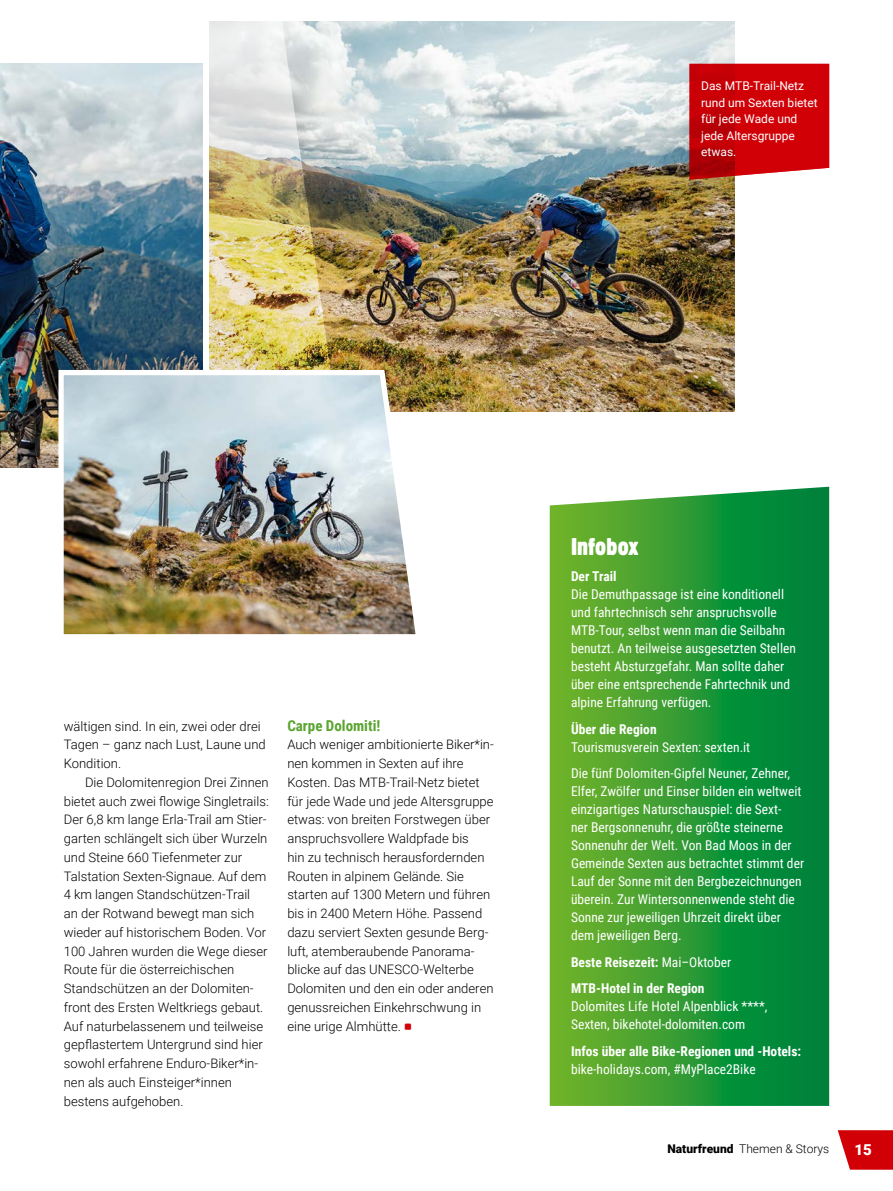
<style>
.page{position:relative;width:893px;height:1191px;background:#fff}
.page>*{position:absolute;margin:0;border:0;box-sizing:border-box;transform-origin:0 0}
.Kasten_Headline_16{font:condensed 24px "Block BE";letter-spacing:.01em;color:#fff}
.Zwiti_Cond__10{font:700 15px "Roboto Condensed";color:#5aa42f}
.t1{font:900 15px "Roboto";color:#fff}
.Kastentext_Ro_9_12{font:13.5px/18px "Roboto Condensed";color:#fff}
.Kastentext_Ro_9_12-2{font:700 13.5px/18px "Roboto Condensed";color:#fff}
.Copy_8_7{font:300 13.05px/18.8px "Roboto";color:#000}
.Copy_Absatz_8_7{font:300 13.05px/18.8px "Roboto";color:#000}
.Bildtext_Ro{font:12px/16.5px "Roboto";color:#fff}
.t2{font:300 12px "Roboto";color:#000}
.s1{font-family:"Block BE Extra Cn";font-weight:400;font-size:22.5px;color:#d10007}
.s2{font-weight:400}
.s3{font-weight:900}
</style>
<div class="page">
<svg style="left:838px;top:1130px;width:55px;height:39px;background:#d61b22"></svg>
<img style="left:350px;top:21px;width:384px;height:390px">
<img style="left:145px;top:21px;width:205px;height:346px">
<img style="left:0;top:64px;width:203px;height:404px">
<svg style="left:550px;top:487px;width:279px;height:619px;background:#309b36"></svg>
<img style="left:56px;top:367px;width:369px;height:268px">
<svg style="left:689px;top:64px;width:140px;height:116px;background:#cb0e13"></svg>
<p class="Bildtext_Ro" style="left:701px;top:77px;width:118px">Das MTB-Trail-Netz rund um Sexten bietet für jede Wade und jede Altersgruppe etwas.</p>
<p class="Copy_8_7" style="left:64px;top:716px;width:204px">wältigen sind. In ein, zwei oder drei<br>Tagen – ganz nach Lust, Laune und<br>Kondition.</p>
<p class="Copy_Absatz_8_7" style="left:64px;top:772px;width:207px;text-indent:21px">Die Dolomitenregion Drei Zinnen bietet auch zwei flowige Singletrails:<br>Der 6,8 km lange Erla-Trail am Stier&shy;garten schlängelt sich über Wurzeln und Steine 660 Tiefenmeter zur Talstation Sexten-Signaue. Auf dem 4 km langen Standschützen-Trail<br>an der Rotwand bewegt man sich wieder auf historischem Boden. Vor 100 Jahren wurden die Wege dieser Route für die österreichischen Standschützen an der Dolomiten&shy;front des Ersten Weltkriegs gebaut.<br>Auf naturbelassenem und teilweise gepflastertem Untergrund sind hier sowohl erfahrene Enduro-Biker*in&shy;nen als auch Einsteiger*innen bestens aufgehoben.</p>
<p class="Zwiti_Cond__10" style="left:287px;top:714px;width:95px">Carpe Dolomiti!</p>
<p class="Copy_8_7" style="left:287px;top:735px;width:208px">Auch weniger ambitionierte Biker*in&shy;nen kommen in Sexten auf ihre Kosten. Das MTB-Trail-Netz bietet für jede Wade und jede Altersgruppe etwas: von breiten Forstwegen über anspruchsvollere Waldpfade bis<br>hin zu technisch herausfordernden Routen in alpinem Gelände. Sie starten auf 1300 Metern und führen bis in 2400 Metern Höhe. Passend dazu serviert Sexten gesunde Berg&shy;luft, atemberaubende Panorama&shy;blicke auf das UNESCO-Welterbe Dolomiten und den ein oder anderen genussreichen Einkehrschwung in eine urige Almhütte. <span class="s1">•</span></p>
<p class="Kasten_Headline_16" style="left:571px;top:532px;width:69px">Infobox</p>
<p class="Kastentext_Ro_9_12-2" style="left:571px;top:567px;width:47px">Der Trail</p>
<p class="Kastentext_Ro_9_12" style="left:571px;top:585px;width:226px">Die Demuthpassage ist eine konditionell und fahrtechnisch sehr anspruchsvolle MTB-Tour, selbst wenn man die Seilbahn benutzt. An teilweise ausgesetzten Stellen besteht Absturzgefahr. Man sollte daher über eine entsprechende Fahrtechnik und alpine Erfahrung verfügen.</p>
<p class="Kastentext_Ro_9_12-2" style="left:571px;top:719px;width:87px">Über die Region</p>
<p class="Kastentext_Ro_9_12" style="left:571px;top:737px;width:181px">Tourismusverein Sexten: sexten.it</p>
<p class="Kastentext_Ro_9_12" style="left:571px;top:764px;width:235px">Die fünf Dolomiten-Gipfel Neuner, Zehner, Elfer, Zwölfer und Einser bilden ein weltweit einzigartiges Naturschauspiel: die Sext-<br>ner Bergsonnenuhr, die größte steinerne Sonnenuhr der Welt. Von Bad Moos in der Gemeinde Sexten aus betrachtet stimmt der Lauf der Sonne mit den Bergbezeichnungen überein. Zur Wintersonnenwende steht die Sonne zur jeweiligen Uhrzeit direkt über dem jeweiligen Berg.</p>
<p class="Kastentext_Ro_9_12-2" style="left:571px;top:952px;width:162px">Beste Reisezeit: <span class="s2">Mai–Oktober</span></p>
<p class="Kastentext_Ro_9_12-2" style="left:571px;top:979px;width:135px">MTB-Hotel in der Region</p>
<p class="Kastentext_Ro_9_12" style="left:571px;top:997px;width:198px">Dolomites Life Hotel Alpenblick ****,<br>Sexten, bikehotel-dolomiten.com</p>
<p class="Kastentext_Ro_9_12-2" style="left:571px;top:1041px;width:232px">Infos über alle Bike-Regionen und -Hotels: <span class="s2">bike-holidays.com, #MyPlace2Bike</span></p>
<p class="t2" style="left:667px;top:1140px;width:163px"><span class="s3">Naturfreund</span> Themen &amp; Storys</p>
<p class="t1" style="left:854px;top:1138px;width:19px">15</p>
</div>
